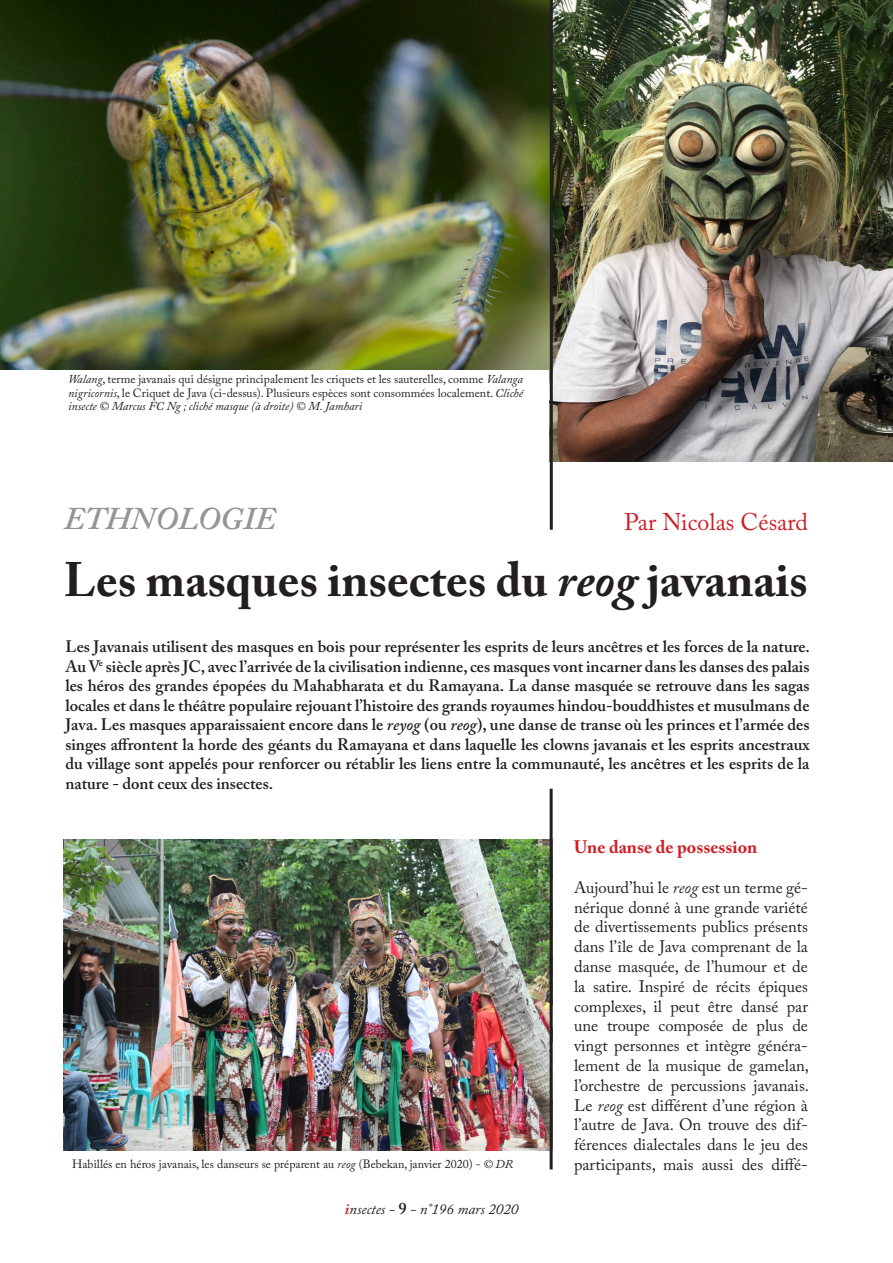
<style>
.page{position:relative;width:893px;height:1263px;background:#fff}
.page>*{position:absolute;margin:0;border:0;box-sizing:border-box;transform-origin:0 0}
.t1{font:700 48px "Adobe Caslon Pro";color:#231f20}
.t2{font:italic 600 31.5px "Adobe Caslon Pro";color:#939598}
.t3{font:24px "Adobe Caslon Pro";color:#cd2027}
.t4{font:700 18px "Adobe Caslon Pro";color:#cd2027}
.t5{font:600 16.5px/19.5px "Adobe Caslon Pro";color:#231f20;text-align:justify}
.t6{font:16.5px/19.8px "Adobe Caslon Pro";color:#231f20;text-align:justify}
.t7{font:italic 15px "Adobe Caslon Pro";color:#231f20}
.Standard1{font:12px/13.5px "Adobe Caslon Pro";color:#231f20;text-align:justify}
.s1{font-style:italic}
.s2{font-weight:700;color:#cd2027}
.s3{font-weight:600;font-style:normal;font-size:16.5px}
</style>
<div class="page">
<img style="left:553px;top:0;width:340px;height:462px">
<img style="left:0;top:0;width:550px;height:370px">
<hr style="left:550px;top:0;width:3px;height:530px;background:#231f20">
<img style="left:64px;top:839px;width:486px;height:311px">
<hr style="left:550px;top:789px;width:3px;height:380px;background:#231f20">
<p class="Standard1" style="left:68px;top:372px;width:456px"><span class="s1">Walang</span>, terme javanais qui désigne principalement les criquets et les sauterelles, comme <span class="s1">Valanga nigricornis</span>, le Criquet de Java (ci-dessus). Plusieurs espèces sont consommées localement. <span class="s1">Cliché insecte © Marcus FC Ng ; cliché masque (à droite) © M. Jamhari</span></p>
<p class="t2" style="left:64px;top:500px;width:214px">ETHNOLOGIE</p>
<p class="t3" style="left:624px;top:507px;width:185px">Par Nicolas Césard</p>
<p class="t1" style="left:64px;top:551px;width:746px">Les masques insectes du <span class="s1">reog</span> javanais</p>
<p class="t5" style="left:65px;top:637px;width:746px">Les Javanais utilisent des masques en bois pour représenter les esprits de leurs ancêtres et les forces de la nature.<br>Au V<sup>e</sup> siècle après JC, avec l’arrivée de la civilisation indienne, ces masques vont incarner dans les danses des palais les héros des grandes épopées du Mahabharata et du Ramayana. La danse masquée se retrouve dans les sagas locales et dans le théâtre populaire rejouant l’histoire des grands royaumes hindou-bouddhistes et musulmans de Java. Les masques apparaissaient encore dans le <span class="s1">reyog</span> (ou <span class="s1">reog</span>), une danse de transe où les princes et l’armée des singes affrontent la horde des géants du Ramayana et dans laquelle les clowns javanais et les esprits ancestraux du village sont appelés pour renforcer ou rétablir les liens entre la communauté, les ancêtres et les esprits de la nature - dont ceux des insectes.</p>
<p class="Standard1" style="left:72px;top:1157px;width:442px">Habillés en héros javanais, les danseurs se préparent au <span class="s1">reog</span> (Bebekan, janvier 2020) - <span class="s1">© DR</span></p>
<p class="t7" style="left:345px;top:1200px;width:175px"><span class="s2">i</span>nsectes - <span class="s3">9</span> - n°196 mars 2020</p>
<p class="t4" style="left:574px;top:836px;width:185px">Une danse de possession</p>
<p class="t6" style="left:574px;top:877px;width:237px">Aujourd’hui le <span class="s1">reog</span> est un terme gé&shy;nérique donné à une grande variété de divertissements publics présents dans l’île de Java comprenant de la danse masquée, de l’humour et de la satire. Inspiré de récits épiques complexes, il peut être dansé par une troupe composée de plus de vingt personnes et intègre généra&shy;lement de la musique de gamelan, l’orchestre de percussions javanais.<br>Le <span class="s1">reog</span> est différent d’une région à l’autre de Java. On trouve des dif&shy;férences dialectales dans le jeu des participants, mais aussi des diffé-</p>
</div>
